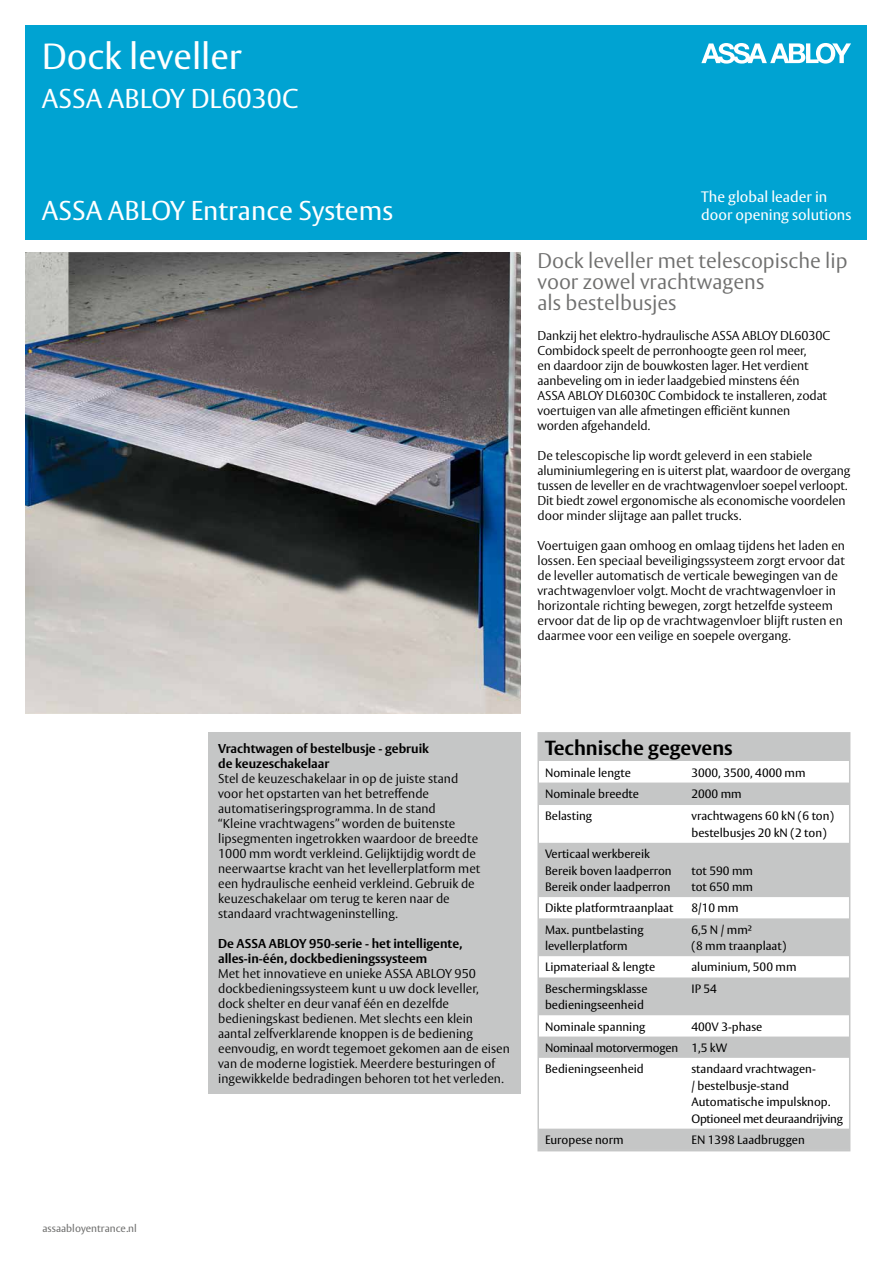
<style>
.page{position:relative;width:893px;height:1263px;background:#fff}
.page>*{position:absolute;margin:0;border:0;box-sizing:border-box;transform-origin:0 0}
.t1{font:36px "ASSA Vesta";color:#fff}
.t2{font:27px "ASSA Vesta";color:#fff}
.t3{font:300 21px/21px "ASSA Vesta";color:#6f6f6e}
.t4{font:700 20.25px "ASSA Vesta";color:#000}
.t5{font:15px/18px "ASSA Vesta";color:#fff}
.t6{font:300 12.75px/15px "ASSA Vesta";color:#000}
.t7{font:700 12.75px/15px "ASSA Vesta";color:#000}
.t8{font:12px/16.5px "ASSA Vesta";color:#000}
.t9{font:10.5px "ASSA Vesta";color:#6f6f6e}
</style>
<div class="page">
<div style="left:25px;top:25px;width:842px;height:215px;background:#00a3d2"></div>
<svg style="left:701px;top:43px;width:150px;height:21px"></svg>
<img style="left:25px;top:252px;width:495px;height:462px">
<div style="left:539px;top:734px;width:310px;height:27px;background:#c5c6c6"></div>
<svg style="left:540px;top:782px;width:307px;height:366px;fill:#c5c6c6"></svg>
<div style="left:537px;top:732px;width:313px;height:419px;border:2px solid #c5c6c6"></div>
<div style="left:207px;top:732px;width:313px;height:361px;background:#c5c6c6"></div>
<h1 class="t1" style="left:42px;top:35px;width:202px">Dock leveller</h1>
<h2 class="t2" style="left:42px;top:82px;width:258px">ASSA ABLOY DL6030C</h2>
<h2 class="t2" style="left:42px;top:194px;width:353px">ASSA ABLOY Entrance Systems</h2>
<p class="t5" style="left:701px;top:189px;width:152px">The global leader in door opening solutions</p>
<p class="t9" style="left:43px;top:1222px;width:96px">assaabloyentrance.nl</p>
<h3 class="t3" style="left:537px;top:251px;width:312px">Dock leveller met telescopische lip voor zowel vrachtwagens<br>als bestelbusjes</h3>
<p class="t6" style="left:537px;top:329px;width:294px">Dankzij het elektro-hydraulische ASSA ABLOY DL6030C Combidock speelt de perronhoogte geen rol meer,<br>en daardoor zijn de bouwkosten lager. Het verdient aanbeveling om in ieder laadgebied minstens één ASSA ABLOY DL6030C Combidock te installeren, zodat voertuigen van alle afmetingen efficiënt kunnen worden afgehandeld.</p>
<p class="t6" style="left:537px;top:449px;width:314px">De telescopische lip wordt geleverd in een stabiele aluminiumlegering en is uiterst plat, waardoor de overgang tussen de leveller en de vrachtwagenvloer soepel verloopt.<br>Dit biedt zowel ergonomische als economische voordelen door minder slijtage aan pallet trucks.</p>
<p class="t6" style="left:537px;top:539px;width:309px">Voertuigen gaan omhoog en omlaag tijdens het laden en lossen. Een speciaal beveiligingssysteem zorgt ervoor dat de leveller automatisch de verticale bewegingen van de vrachtwagenvloer volgt. Mocht de vrachtwagenvloer in horizontale richting bewegen, zorgt hetzelfde systeem ervoor dat de lip op de vrachtwagenvloer blijft rusten en daarmee voor een veilige en soepele overgang.</p>
<p class="t7" style="left:218px;top:741px;width:212px">Vrachtwagen of bestelbusje - gebruik de keuzeschakelaar</p>
<p class="t6" style="left:218px;top:771px;width:264px">Stel de keuzeschakelaar in op de juiste stand voor het opstarten van het betreffende automatiseringsprogramma. In de stand<br>“Kleine vrachtwagens” worden de buitenste lipsegmenten ingetrokken waardoor de breedte 1000 mm wordt verkleind. Gelijktijdig wordt de neerwaartse kracht van het levellerplatform met een hydraulische eenheid verkleind. Gebruik de keuzeschakelaar om terug te keren naar de standaard vrachtwageninstelling.</p>
<p class="t7" style="left:218px;top:936px;width:246px">De ASSA ABLOY 950-serie - het intelligente, alles-in-één, dockbedieningssysteem</p>
<p class="t6" style="left:218px;top:966px;width:293px">Met het innovatieve en unieke ASSA ABLOY 950 dockbedieningssysteem kunt u uw dock leveller,<br>dock shelter en deur vanaf één en dezelfde bedieningskast bedienen. Met slechts een klein<br>aantal zelfverklarende knoppen is de bediening eenvoudig, en wordt tegemoet gekomen aan de eisen van de moderne logistiek. Meerdere besturingen of ingewikkelde bedradingen behoren tot het verleden.</p>
<h3 class="t4" style="left:545px;top:736px;width:189px">Technische gegevens</h3>
<p class="t8" style="left:545px;top:765px;width:87px">Nominale lengte</p>
<p class="t8" style="left:691px;top:765px;width:116px">3000, 3500, 4000 mm</p>
<p class="t8" style="left:545px;top:786px;width:96px">Nominale breedte</p>
<p class="t8" style="left:691px;top:786px;width:52px">2000 mm</p>
<p class="t8" style="left:545px;top:808px;width:49px">Belasting</p>
<p class="t8" style="left:691px;top:808px;width:144px">vrachtwagens 60 kN (6 ton) bestelbusjes 20 kN (2 ton)</p>
<p class="t8" style="left:545px;top:846px;width:128px">Verticaal werkbereik<br>Bereik boven laadperron<br>Bereik onder laadperron</p>
<p class="t8" style="left:691px;top:863px;width:63px">tot 590 mm tot 650 mm</p>
<p class="t8" style="left:545px;top:900px;width:130px">Dikte platformtraanplaat</p>
<p class="t8" style="left:691px;top:900px;width:49px">8/10 mm</p>
<p class="t8" style="left:545px;top:922px;width:100px">Max. puntbelasting levellerplatform</p>
<p class="t8" style="left:691px;top:922px;width:96px">6,5 N / mm²<br>(8 mm traanplaat)</p>
<p class="t8" style="left:545px;top:959px;width:112px">Lipmateriaal &amp; lengte</p>
<p class="t8" style="left:691px;top:959px;width:107px">aluminium, 500 mm</p>
<p class="t8" style="left:545px;top:981px;width:104px">Beschermingsklasse bedieningseenheid</p>
<p class="t8" style="left:691px;top:981px;width:27px">IP 54</p>
<p class="t8" style="left:545px;top:1019px;width:102px">Nominale spanning</p>
<p class="t8" style="left:545px;top:1016px;width:219px;line-height:21.3px;text-indent:146px">400V 3-phase<br>Nominaal motorvermogen 1,5 kW<br>Bedieningseenheid</p>
<p class="t8" style="left:691px;top:1061px;width:153px">standaard vrachtwagen-<br>/ bestelbusje-stand<br>Automatische impulsknop.<br>Optioneel met deuraandrijving</p>
<p class="t8" style="left:545px;top:1132px;width:80px">Europese norm</p>
<p class="t8" style="left:691px;top:1132px;width:115px">EN 1398 Laadbruggen</p>
</div>
